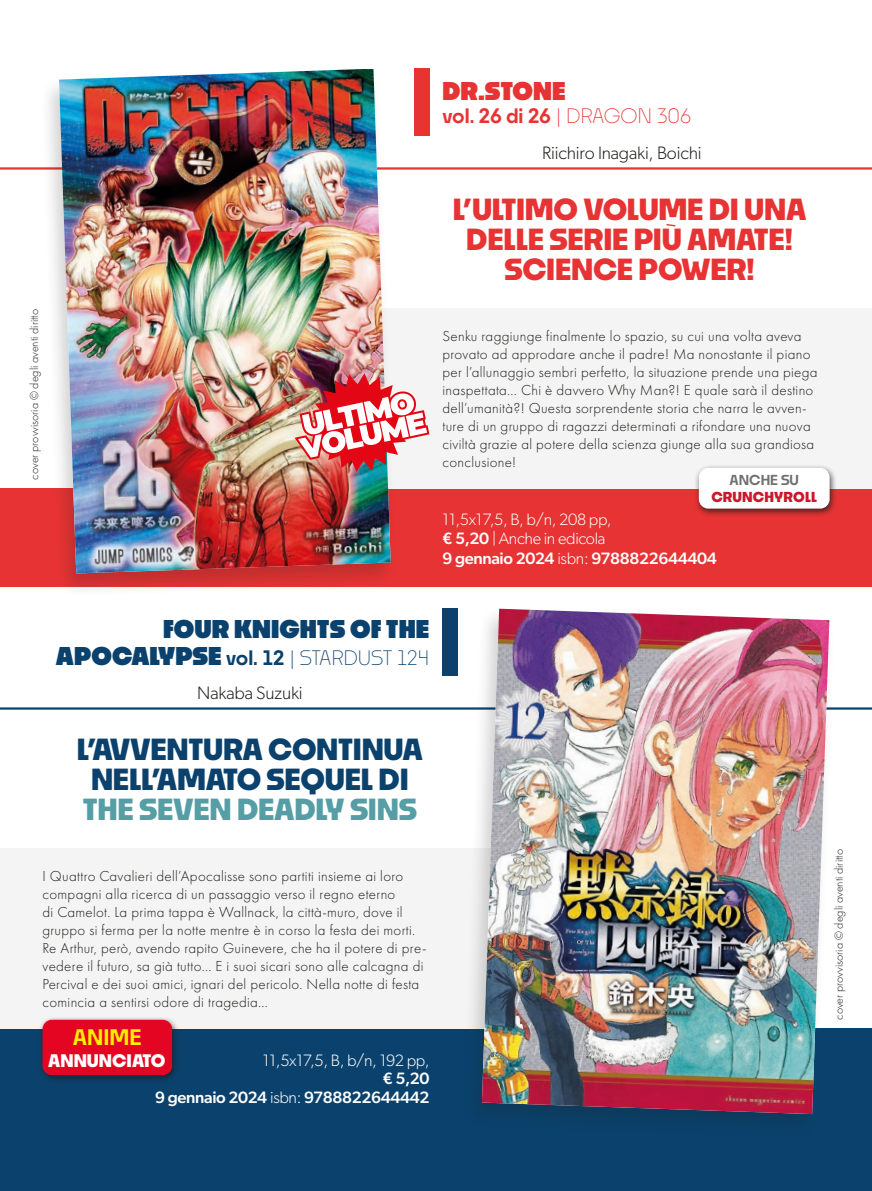
<style>
.page{position:relative;width:872px;height:1191px;background:#fff}
.page>*{position:absolute;margin:0;border:0;box-sizing:border-box;transform-origin:0 0}
.t1{font:700 28.5px/30px "Noka";letter-spacing:-.01em;color:#e73333;text-align:center}
.t2{font:700 28.5px/30px "Noka";letter-spacing:-.01em;color:#0a426d;text-align:center}
.t3{font:700 28.5px "Noka";letter-spacing:-.01em;color:#569ea5}
.t4{font:900 24px "Noka";color:#0a426d}
.t5{font:900 24px "Noka";color:#e73333}
.t6{font:600 21px "Noka";color:#ffed00}
.t7{font:300 19.5px "Noka";color:#0a426d}
.t8{font:600 19.5px "Noka";letter-spacing:-.02em;color:#e73333}
.t9{font:300 18px "Gibson";letter-spacing:-.01em;color:#1d1d1b}
.t10{font:700 16.95px "Noka";color:#fff}
.t11{font:300 16.5px/19.5px "Gibson";letter-spacing:-.02em;color:#fff}
.t12{font:500 16.5px "Gibson";letter-spacing:-.02em;color:#fff}
.t13{font:300 15px/18px "Futura PT";letter-spacing:.02em;color:#1d1d1b}
.t14{font:700 13.5px "Noka";letter-spacing:.01em;color:#ce162c}
.t15{font:600 13.5px "Noka";color:#70706f}
.t16{font:300 12px "Futura PT";color:#1d1d1b}
.s1{font-weight:300}
.s2{font-weight:500}
.s3{font-weight:900;font-size:24px}
.s4{font-weight:600}
</style>
<div class="page">
<div style="left:0;top:488px;width:872px;height:99px;background:#e73333"></div>
<div style="left:0;top:1028px;width:872px;height:163px;background:#0a426d"></div>
<hr style="left:0;top:167px;width:872px;height:3px;background:#e73333">
<hr style="left:0;top:707px;width:872px;height:2px;background:#0a426d">
<div style="left:415px;top:68px;width:15px;height:67px;background:#e73333"></div>
<div style="left:442px;top:608px;width:15px;height:67px;background:#0a426d"></div>
<div style="left:338px;top:308px;width:534px;height:180px;background:#f4f4f4"></div>
<div style="left:0;top:848px;width:533px;height:180px;background:#f4f4f4"></div>
<div style="left:39px;top:66px;width:359px;height:532px;background:#1d1d1b;opacity:.2"></div>
<img style="left:59px;top:69px;width:332px;height:504px">
<div style="left:462px;top:606px;width:374px;height:533px;background:#1d1d1b;opacity:.2"></div>
<img style="left:482px;top:608px;width:347px;height:506px">
<div style="left:694px;top:464px;width:143px;height:53px;background:#1d1d1b;opacity:.75"></div>
<div style="left:699px;top:468px;width:130px;height:40px;background:#fff;border-radius:9px"></div>
<div style="left:38px;top:1016px;width:141px;height:67px;background:#1d1d1b;opacity:.75"></div>
<div style="left:43px;top:1019px;width:129px;height:56px;background:#e40522;border-radius:9px"></div>
<img style="left:294px;top:373px;width:135px;height:99px">
<p class="t16" style="left:27px;top:480px;width:172px;rotate:-90deg">cover provvisoria © degli aventi diritto</p>
<p class="t5" style="left:442px;top:76px;width:125px">DR.STONE</p>
<p class="t8" style="left:442px;top:103px;width:251px">vol. 26 di 26 <span class="s1">| DRAGON 306</span></p>
<p class="t9" style="left:542px;top:142px;width:161px">Riichiro Inagaki, Boichi</p>
<p class="t1" style="left:453px;top:193px;width:355px">L’ULTIMO VOLUME DI UNA<br>DELLE SERIE PIÙ AMATE!<br>SCIENCE POWER!</p>
<p class="t13" style="left:442px;top:327px;width:377px">Senku raggiunge finalmente lo spazio, su cui una volta aveva provato ad approdare anche il padre! Ma nonostante il piano per l’allunaggio sembri perfetto, la situazione prende una piega inaspettata... Chi è davvero Why Man?! E quale sarà il destino dell’umanità?! Questa sorprendente storia che narra le avven&shy;ture di un gruppo di ragazzi determinati a rifondare una nuova civiltà grazie al potere della scienza giunge alla sua grandiosa conclusione!</p>
<p class="t15" style="left:729px;top:471px;width:71px">ANCHE SU</p>
<p class="t14" style="left:711px;top:488px;width:107px">CRUNCHYROLL</p>
<p class="t11" style="left:442px;top:509px;width:171px">11,5x17,5, B, b/n, 208 pp, <span class="s2">€ 5,20</span> | Anche in edicola</p>
<p class="t12" style="left:442px;top:548px;width:276px">9 gennaio 2024 <span class="s1">isbn:</span> 9788822644404</p>
<p class="t4" style="left:163px;top:613px;width:268px">FOUR KNIGHTS OF THE</p>
<p class="t7" style="left:56px;top:645px;width:375px"><span class="s3">APOCALYPSE</span> <span class="s4">vol. 12</span> | STARDUST 124</p>
<p class="t9" style="left:197px;top:682px;width:107px">Nakaba Suzuki</p>
<p class="t2" style="left:77px;top:733px;width:347px">L’AVVENTURA CONTINUA<br>NELL’AMATO SEQUEL DI</p>
<p class="t3" style="left:83px;top:791px;width:335px">THE SEVEN DEADLY SINS</p>
<p class="t13" style="left:43px;top:867px;width:385px">I Quattro Cavalieri dell’Apocalisse sono partiti insieme ai loro compagni alla ricerca di un passaggio verso il regno eterno<br>di Camelot. La prima tappa è Wallnack, la città-muro, dove il gruppo si ferma per la notte mentre è in corso la festa dei morti.<br>Re Arthur, però, avendo rapito Guinevere, che ha il potere di pre&shy;vedere il futuro, sa già tutto... E i suoi sicari sono alle calcagna di Percival e dei suoi amici, ignari del pericolo. Nella notte di festa comincia a sentirsi odore di tragedia...</p>
<p class="t6" style="left:73px;top:1023px;width:70px">ANIME</p>
<p class="t10" style="left:48px;top:1049px;width:119px">ANNUNCIATO</p>
<p class="t11" style="left:263px;top:1050px;width:168px;line-height:18px;text-align:right">11,5x17,5, B, b/n, 192 pp, <span class="s2">€ 5,20</span></p>
<p class="t12" style="left:155px;top:1087px;width:276px">9 gennaio 2024 <span class="s1">isbn:</span> 9788822644442</p>
<p class="t16" style="left:832px;top:1019px;width:172px;rotate:-90deg">cover provvisoria © degli aventi diritto</p>
</div>
